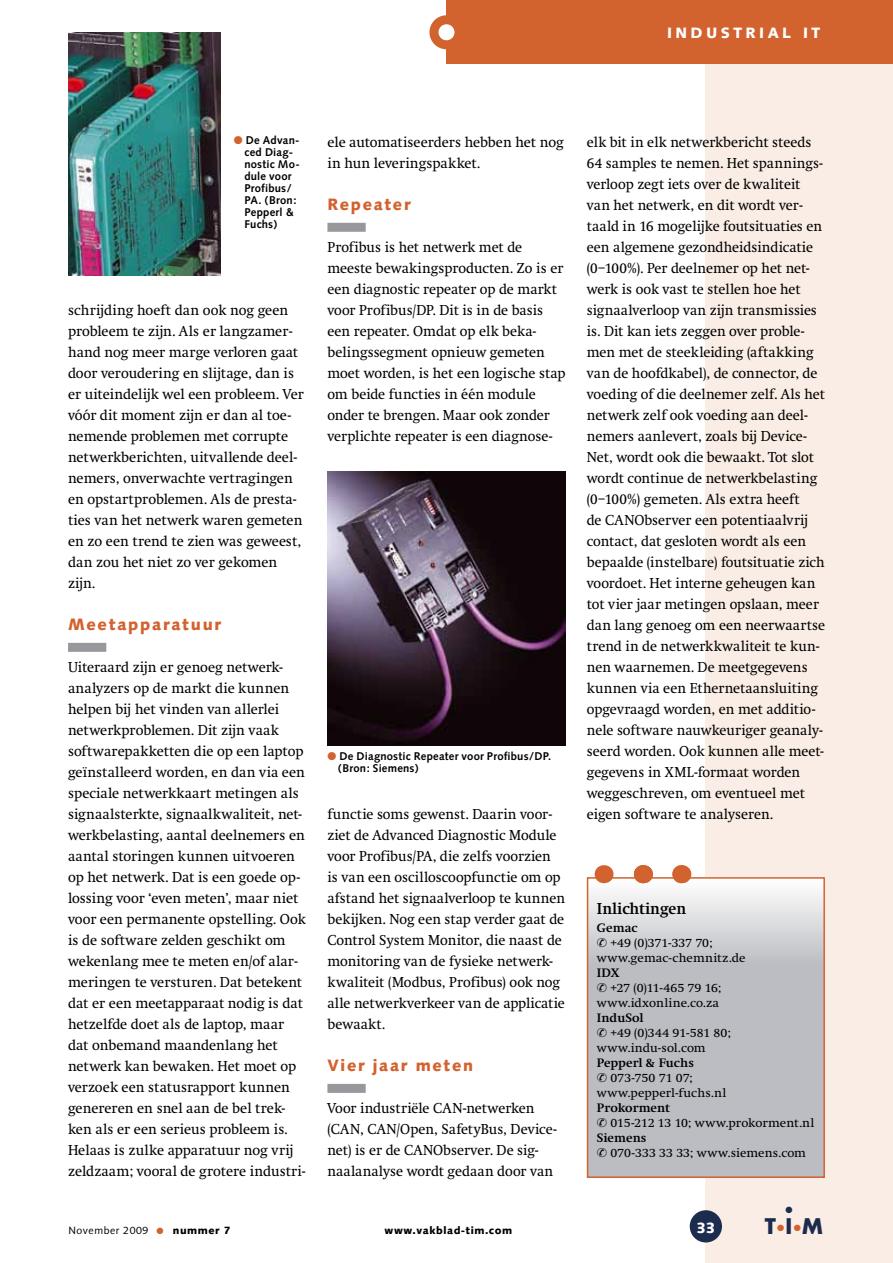
<style>
.page{position:relative;width:893px;height:1263px;background:#fff}
.page>*{position:absolute;margin:0;border:0;box-sizing:border-box;transform-origin:0 0}
.t1{font:700 21px "Futura";color:#1c2c4e}
.t2{font:900 16.5px "Syntax";letter-spacing:.11em;color:#d2622e;scale:.96 1}
.t3{font:900 16.5px "Syntax";letter-spacing:.11em;color:#d2622e}
.t4{font:16.5px "Swift Fett";color:#000;scale:.96 1}
.t5{font:15px/21px "Swift Normal";letter-spacing:.005em;color:#000;scale:.96 1}
.t6{font:15px/21px "Swift Normal";letter-spacing:.005em;color:#000}
.t7{font:900 15px "Syntax";letter-spacing:.23em;color:#fff}
.t8{font:900 14.85px "Syntax";color:#fff}
.t9{font:12.75px/15px "Swift Normal";letter-spacing:.005em;color:#000}
.t10{font:12.75px "Swift Fett";letter-spacing:.01em;color:#000}
.t11{font:700 11.25px/12px "Syntax";letter-spacing:.015em;color:#000}
.t12{font:900 10.5px "Syntax";letter-spacing:.05em;color:#000}
.t13{font:10.5px "Syntax";letter-spacing:.05em;color:#000}
</style>
<div class="page">
<div style="left:706px;top:61px;width:187px;height:1202px;background:#faede5"></div>
<div style="left:446px;top:0;width:447px;height:63px;background:#d2622e"></div>
<div style="left:434px;top:20px;width:25px;height:25px;background:#fff;border-radius:50%"></div>
<div style="left:429px;top:15px;width:34px;height:34px;border:9px solid #d2622e;border-radius:50%"></div>
<div style="left:690px;top:1210px;width:32px;height:32px;background:#1c2c4e;border-radius:50%"></div>
<div style="left:68px;top:643px;width:38px;height:9px;background:#98989c"></div>
<div style="left:327px;top:223px;width:39px;height:9px;background:#98989c"></div>
<div style="left:327px;top:1084px;width:39px;height:9px;background:#98989c"></div>
<svg style="left:590px;top:880px;width:232px;height:295px;background:#c4c6ca"></svg>
<div style="left:587px;top:877px;width:238px;height:301px;border:2px solid #d2622e"></div>
<svg style="left:604px;top:865px;width:1px;height:18px"></svg>
<svg style="left:623px;top:865px;width:21px;height:18px"></svg>
<svg style="left:662px;top:865px;width:20px;height:18px"></svg>
<img style="left:68px;top:32px;width:153px;height:244px">
<img style="left:327px;top:471px;width:239px;height:274px">
<svg style="left:597px;top:938px;width:10px;height:9px"></svg>
<svg style="left:597px;top:983px;width:10px;height:9px"></svg>
<svg style="left:597px;top:1028px;width:10px;height:9px"></svg>
<svg style="left:597px;top:1072px;width:10px;height:10px"></svg>
<svg style="left:597px;top:1117px;width:10px;height:10px"></svg>
<svg style="left:597px;top:1147px;width:10px;height:10px"></svg>
<p class="t7" style="left:667px;top:24px;width:155px">i ndustri al i t</p>
<p class="t11" style="left:244px;top:135px;width:57px">De Advan&shy;ced Diag&shy;nostic Mo&shy;dule voor<br>Profibus/<br>PA. (Bron:<br>Pepperl &amp;<br>Fuchs)</p>
<p class="t6" style="left:68px;top:300px;width:237px">schrijding hoeft dan ook nog geen probleem te zijn. Als er langzamer&shy;hand nog meer marge verloren gaat door veroudering en slijtage, dan is er uiteindelijk wel een probleem. Ver vóór dit moment zijn er dan al toe&shy;nemende problemen met corrupte netwerkberichten, uitvallende deel&shy;nemers, onverwachte vertragingen en opstartproblemen. Als de presta&shy;ties van het netwerk waren gemeten en zo een trend te zien was geweest, dan zou het niet zo ver gekomen zijn.</p>
<p class="t3" style="left:68px;top:615px;width:155px">Meetapparatuur</p>
<p class="t6" style="left:68px;top:657px;width:239px">Uiteraard zijn er genoeg netwerk&shy;analyzers op de markt die kunnen helpen bij het vinden van allerlei netwerkproblemen. Dit zijn vaak softwarepakketten die op een laptop geïnstalleerd worden, en dan via een speciale netwerkkaart metingen als signaalsterkte, signaalkwaliteit, net&shy;werkbelasting, aantal deelnemers en aantal storingen kunnen uitvoeren op het netwerk. Dat is een goede op&shy;lossing voor ‘even meten’, maar niet voor een permanente opstelling. Ook is de software zelden geschikt om wekenlang mee te meten en/of alar&shy;meringen te versturen. Dat betekent dat er een meetapparaat nodig is dat hetzelfde doet als de laptop, maar dat onbemand maandenlang het netwerk kan bewaken. Het moet op verzoek een statusrapport kunnen genereren en snel aan de bel trek&shy;ken als er een serieus probleem is.<br>Helaas is zulke apparatuur nog vrij zeldzaam; vooral de grotere industri-</p>
<p class="t6" style="left:327px;top:132px;width:238px">ële automatiseerders hebben het nog in hun leveringspakket.</p>
<p class="t2" style="left:327px;top:195px;width:88px">Repeater</p>
<p class="t5" style="left:327px;top:237px;width:249px">Profibus is het netwerk met de meeste bewakingsproducten. Zo is er een diagnostic repeater op de markt voor Profibus/DP. Dit is in de basis een repeater. Omdat op elk beka&shy;belingssegment opnieuw gemeten moet worden, is het een logische stap om beide functies in één module onder te brengen. Maar ook zonder verplichte repeater is een diagnose-</p>
<p class="t11" style="left:338px;top:750px;width:215px">De Diagnostic Repeater voor Profibus/DP. (Bron: Siemens)</p>
<p class="t5" style="left:327px;top:804px;width:249px">functie soms gewenst. Daarin voor&shy;ziet de Advanced Diagnostic Module voor Profibus/PA, die zelfs voorzien<br>is van een oscilloscoopfunctie om op afstand het signaalverloop te kunnen bekijken. Nog een stap verder gaat de Control System Monitor, die naast de monitoring van de fysieke netwerk&shy;kwaliteit (Modbus, Profibus) ook nog alle netwerkverkeer van de applicatie bewaakt.</p>
<p class="t2" style="left:327px;top:1056px;width:153px">Vier jaar meten</p>
<p class="t5" style="left:327px;top:1098px;width:241px">Voor industriële CAN-netwerken (CAN, CAN/Open, SafetyBus, Device&shy;net) is er de CANObserver. De sig&shy;naalanalyse wordt gedaan door van</p>
<p class="t5" style="left:587px;top:132px;width:250px">elk bit in elk netwerkbericht steeds 64 samples te nemen. Het spannings&shy;verloop zegt iets over de kwaliteit van het netwerk, en dit wordt ver&shy;taald in 16 mogelijke foutsituaties en een algemene gezondheidsindicatie (0–100%). Per deelnemer op het net&shy;werk is ook vast te stellen hoe het signaalverloop van zijn transmissies is. Dit kan iets zeggen over proble&shy;men met de steekleiding (aftakking van de hoofdkabel), de connector, de voeding of die deelnemer zelf. Als het netwerk zelf ook voeding aan deel&shy;nemers aanlevert, zoals bij Device-Net, wordt ook die bewaakt. Tot slot wordt continue de netwerkbelasting (0–100%) gemeten. Als extra heeft<br>de CANObserver een potentiaalvrij contact, dat gesloten wordt als een bepaalde (instelbare) foutsituatie zich voordoet. Het interne geheugen kan tot vier jaar metingen opslaan, meer dan lang genoeg om een neerwaartse trend in de netwerkkwaliteit te kun&shy;nen waarnemen. De meetgegevens kunnen via een Ethernetaansluiting opgevraagd worden, en met additio&shy;nele software nauwkeuriger geanaly&shy;seerd worden. Ook kunnen alle meet&shy;gegevens in XML-formaat worden weggeschreven, om eventueel met eigen software te analyseren.</p>
<p class="t4" style="left:597px;top:899px;width:94px">Inlichtingen</p>
<p class="t10" style="left:597px;top:920px;width:42px">Gemac</p>
<p class="t9" style="left:597px;top:935px;width:150px;text-indent:14px">+49 (0)371-337 70; www.gemac-chemnitz.de</p>
<p class="t10" style="left:597px;top:965px;width:24px">IDX</p>
<p class="t9" style="left:597px;top:980px;width:126px;text-align:right">+27 (0)11-465 79 16; www.idxonline.co.za</p>
<p class="t10" style="left:597px;top:1010px;width:48px">InduSol</p>
<p class="t9" style="left:597px;top:1025px;width:136px;text-indent:14px">+49 (0)344 91-581 80; www.indu-sol.com</p>
<p class="t10" style="left:597px;top:1055px;width:99px">Pepperl &amp; Fuchs</p>
<p class="t9" style="left:597px;top:1070px;width:131px;text-indent:14px">073-750 71 07; www.pepperl-fuchs.nl</p>
<p class="t10" style="left:597px;top:1100px;width:75px">Prokorment</p>
<p class="t9" style="left:610px;top:1115px;width:205px">015-212 13 10; www.prokorment.nl</p>
<p class="t10" style="left:597px;top:1130px;width:51px">Siemens</p>
<p class="t9" style="left:610px;top:1145px;width:197px">070-333 33 33; www.siemens.com</p>
<p class="t13" style="left:68px;top:1224px;width:81px">November 2009</p>
<p class="t12" style="left:173px;top:1224px;width:59px">nummer 7</p>
<p class="t12" style="left:384px;top:1224px;width:129px">www.vakblad-tim.com</p>
<h1 class="t1" style="left:765px;top:1211px;width:59px">TIM</h1>
<p class="t8" style="left:696px;top:1219px;width:21px">33</p>
</div>
